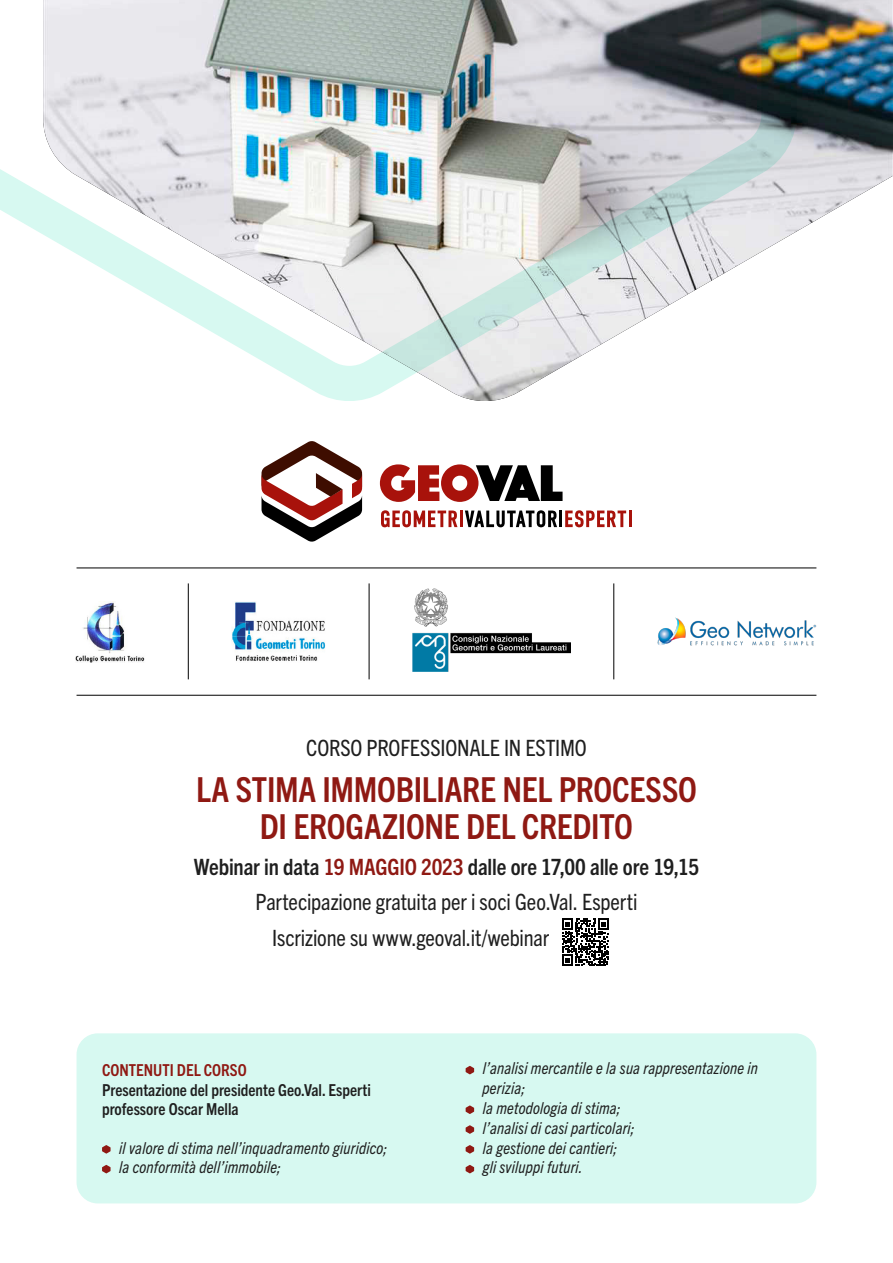
<style>
.page{position:relative;width:893px;height:1263px;background:#fff}
.page>*{position:absolute;margin:0;border:0;box-sizing:border-box;transform-origin:0 0}
.t1{font:700 condensed 34.5px/37.5px "Trade Gothic Next LT Pro";letter-spacing:-.01em;color:#8f1913;text-align:center}
.t2{font:condensed 22.5px "Trade Gothic Next LT Pro";letter-spacing:-.005em;color:#1f1f1f}
.t3{font:700 condensed 22.5px "Trade Gothic Next LT Pro";letter-spacing:-.005em;color:#1f1f1f}
.t4{font:italic condensed 16.5px/19.8px "Trade Gothic Next LT Pro";letter-spacing:.01em;color:#1f1f1f}
.t5{font:700 condensed 16.5px/19.8px "Trade Gothic Next LT Pro";color:#1f1f1f}
.t6{font:700 condensed 16.5px "Trade Gothic Next LT Pro";color:#8f1913}
.s1{color:#8f1913}
</style>
<div class="page">
<div style="left:77px;top:1033px;width:739px;height:170px;background:#d7f9f1;border-radius:21px"></div>
<img style="left:797px;top:0;width:96px;height:232px">
<svg style="left:261px;top:441px;width:101px;height:101px"></svg>
<svg style="left:380px;top:464px;width:183px;height:38px"></svg>
<svg style="left:381px;top:510px;width:76px;height:17px"></svg>
<hr style="left:460px;top:510px;width:3px;height:17px;background:#a8120b">
<svg style="left:465px;top:510px;width:92px;height:17px"></svg>
<hr style="left:559px;top:510px;width:3px;height:17px;background:#000">
<svg style="left:565px;top:510px;width:61px;height:17px"></svg>
<hr style="left:628px;top:510px;width:3px;height:17px;background:#a8120b">
<svg style="left:0;top:0;width:797px;height:401px"></svg>
<svg style="left:102px;top:1145px;width:9px;height:8px"></svg>
<svg style="left:102px;top:1165px;width:9px;height:8px"></svg>
<svg style="left:466px;top:1066px;width:8px;height:8px"></svg>
<svg style="left:466px;top:1105px;width:8px;height:9px"></svg>
<svg style="left:466px;top:1125px;width:8px;height:9px"></svg>
<svg style="left:466px;top:1145px;width:8px;height:8px"></svg>
<svg style="left:466px;top:1165px;width:8px;height:8px"></svg>
<img style="left:412px;top:589px;width:159px;height:82px">
<img style="left:657px;top:617px;width:159px;height:29px">
<img style="left:75px;top:601px;width:70px;height:61px">
<img style="left:232px;top:602px;width:94px;height:59px">
<hr style="left:77px;top:568px;width:739px;height:1px;background:#000">
<hr style="left:77px;top:695px;width:739px;height:1px;background:#000">
<hr style="left:188px;top:583px;width:1px;height:96px;background:#000">
<hr style="left:369px;top:583px;width:1px;height:96px;background:#000">
<hr style="left:613px;top:583px;width:1px;height:96px;background:#000">
<svg style="left:562px;top:919px;width:47px;height:47px"></svg>
<p class="t2" style="left:306px;top:732px;width:282px">CORSO PROFESSIONALE IN ESTIMO</p>
<p class="t1" style="left:196px;top:768px;width:502px">LA STIMA IMMOBILIARE NEL PROCESSO<br>DI EROGAZIONE DEL CREDITO</p>
<p class="t3" style="left:194px;top:851px;width:507px">Webinar in data <span class="s1">19 MAGGIO 2023</span> dalle ore 17,00 alle ore 19,15</p>
<p class="t2" style="left:256px;top:887px;width:383px">Partecipazione gratuita per i soci Geo.Val. Esperti</p>
<p class="t2" style="left:272px;top:922px;width:278px">Iscrizione su www.geoval.it/webinar</p>
<p class="t6" style="left:102px;top:1058px;width:146px">CONTENUTI DEL CORSO</p>
<p class="t5" style="left:102px;top:1079px;width:270px">Presentazione del presidente Geo.Val. Esperti professore Oscar Mella</p>
<p class="t4" style="left:119px;top:1137px;width:270px">il valore di stima nell’inquadramento giuridico;</p>
<p class="t4" style="left:119px;top:1156px;width:163px">la conformità dell’immobile;</p>
<p class="t4" style="left:483px;top:1057px;width:277px">l’analisi mercantile e la sua rappresentazione in perizia;</p>
<p class="t4" style="left:483px;top:1097px;width:140px">la metodologia di stima;</p>
<p class="t4" style="left:483px;top:1117px;width:154px">l’analisi di casi particolari;</p>
<p class="t4" style="left:483px;top:1137px;width:136px">la gestione dei cantieri;</p>
<p class="t4" style="left:483px;top:1156px;width:102px">gli sviluppi futuri.</p>
</div>
